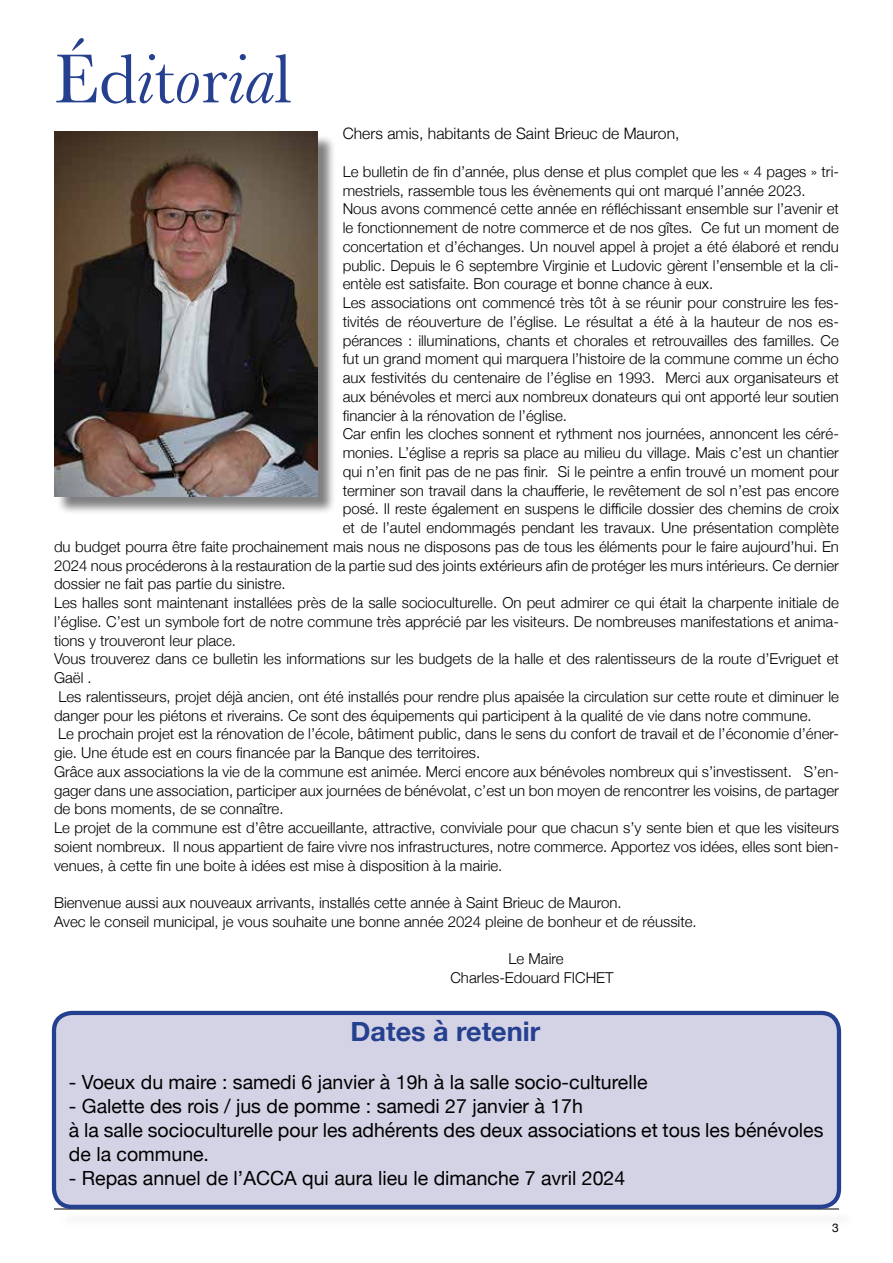
<style>
.page{position:relative;width:893px;height:1263px;background:#fff}
.page>*{position:absolute;margin:0;border:0;box-sizing:border-box;transform-origin:0 0}
.t1{font:72px "Baskerville";color:#25408f}
.t2{font:700 27px "Helvetica Neue";color:#25408f}
.t3{font:19.5px/24px "Helvetica Neue";color:#000}
.t4{font:300 15.75px "Helvetica Neue";color:#000}
.t5{font:300 15px/18.8px "Helvetica Neue";color:#000}
.t6{font:12px "Helvetica Neue";color:#000}
.s1{font-style:italic}
</style>
<div class="page">
<div style="left:56px;top:134px;width:280px;height:381px;background:#000;opacity:.5"></div>
<img style="left:54px;top:132px;width:263px;height:364px">
<div style="left:58px;top:1211px;width:797px;height:17px;background:#fafafa"></div>
<hr style="left:54px;top:1209px;width:785px;height:1px;background:#000">
<div style="left:54px;top:1013px;width:785px;height:194px;background:#d4d3e6;border-radius:18px"></div>
<div style="left:52px;top:1011px;width:789px;height:198px;border:4px solid #25408f;border-radius:18px"></div>
<h1 class="t1" style="left:54px;top:33px;width:239px">Éd<span class="s1">i</span>t<span class="s1">o</span>r<span class="s1">ia</span>l</h1>
<p class="t4" style="left:343px;top:120px;width:338px">Chers amis, habitants de Saint Brieuc de Mauron,</p>
<p class="t5" style="left:343px;top:161px;width:498px">Le bulletin de fin d’année, plus dense et plus complet que les « 4 pages » tri-</p>
<p class="t5" style="left:343px;top:180px;width:464px">mestriels, rassemble tous les évènements qui ont marqué l’année 2023.</p>
<p class="t5" style="left:343px;top:198px;width:498px">Nous avons commencé cette année en réfléchissant ensemble sur l’avenir et</p>
<p class="t5" style="left:343px;top:217px;width:498px">le fonctionnement de notre commerce et de nos gîtes. Ce fut un moment de</p>
<p class="t5" style="left:343px;top:236px;width:498px">concertation et d’échanges. Un nouvel appel à projet a été élaboré et rendu</p>
<p class="t5" style="left:343px;top:255px;width:498px">public. Depuis le 6 septembre Virginie et Ludovic gèrent l’ensemble et la cli-</p>
<p class="t5" style="left:343px;top:273px;width:372px">entèle est satisfaite. Bon courage et bonne chance à eux.</p>
<p class="t5" style="left:343px;top:292px;width:498px">Les associations ont commencé très tôt à se réunir pour construire les fes-</p>
<p class="t5" style="left:343px;top:311px;width:498px">tivités de réouverture de l’église. Le résultat a été à la hauteur de nos es-</p>
<p class="t5" style="left:343px;top:330px;width:498px">pérances : illuminations, chants et chorales et retrouvailles des familles. Ce</p>
<p class="t5" style="left:343px;top:348px;width:498px">fut un grand moment qui marquera l’histoire de la commune comme un écho</p>
<p class="t5" style="left:343px;top:367px;width:498px">aux festivités du centenaire de l’église en 1993. Merci aux organisateurs et</p>
<p class="t5" style="left:343px;top:386px;width:498px">aux bénévoles et merci aux nombreux donateurs qui ont apporté leur soutien</p>
<p class="t5" style="left:343px;top:405px;width:226px">financier à la rénovation de l’église.</p>
<p class="t5" style="left:343px;top:423px;width:498px">Car enfin les cloches sonnent et rythment nos journées, annoncent les céré-</p>
<p class="t5" style="left:343px;top:442px;width:498px">monies. L’église a repris sa place au milieu du village. Mais c’est un chantier</p>
<p class="t5" style="left:343px;top:461px;width:498px">qui n’en finit pas de ne pas finir. Si le peintre a enfin trouvé un moment pour</p>
<p class="t5" style="left:343px;top:480px;width:498px">terminer son travail dans la chaufferie, le revêtement de sol n’est pas encore</p>
<p class="t5" style="left:343px;top:498px;width:498px">posé. Il reste également en suspens le difficile dossier des chemins de croix</p>
<p class="t5" style="left:343px;top:517px;width:498px">et de l’autel endommagés pendant les travaux. Une présentation complète</p>
<p class="t5" style="left:54px;top:536px;width:786px">du budget pourra être faite prochainement mais nous ne disposons pas de tous les éléments pour le faire aujourd’hui. En</p>
<p class="t5" style="left:54px;top:555px;width:786px">2024 nous procéderons à la restauration de la partie sud des joints extérieurs afin de protéger les murs intérieurs. Ce dernier</p>
<p class="t5" style="left:54px;top:573px;width:233px">dossier ne fait pas partie du sinistre.</p>
<p class="t5" style="left:54px;top:592px;width:786px">Les halles sont maintenant installées près de la salle socioculturelle. On peut admirer ce qui était la charpente initiale de</p>
<p class="t5" style="left:54px;top:611px;width:786px">l’église. C’est un symbole fort de notre commune très apprécié par les visiteurs. De nombreuses manifestations et anima-</p>
<p class="t5" style="left:54px;top:630px;width:184px">tions y trouveront leur place.</p>
<p class="t5" style="left:54px;top:648px;width:786px">Vous trouverez dans ce bulletin les informations sur les budgets de la halle et des ralentisseurs de la route d’Evriguet et</p>
<p class="t5" style="left:54px;top:667px;width:39px">Gaël .</p>
<p class="t5" style="left:58px;top:686px;width:782px">Les ralentisseurs, projet déjà ancien, ont été installés pour rendre plus apaisée la circulation sur cette route et diminuer le</p>
<p class="t5" style="left:54px;top:705px;width:759px">danger pour les piétons et riverains. Ce sont des équipements qui participent à la qualité de vie dans notre commune.</p>
<p class="t5" style="left:58px;top:723px;width:782px">Le prochain projet est la rénovation de l’école, bâtiment public, dans le sens du confort de travail et de l’économie d’éner-</p>
<p class="t5" style="left:54px;top:742px;width:428px">gie. Une étude est en cours financée par la Banque des territoires.</p>
<p class="t5" style="left:54px;top:761px;width:786px">Grâce aux associations la vie de la commune est animée. Merci encore aux bénévoles nombreux qui s’investissent. S’en-</p>
<p class="t5" style="left:54px;top:780px;width:786px">gager dans une association, participer aux journées de bénévolat, c’est un bon moyen de rencontrer les voisins, de partager</p>
<p class="t5" style="left:54px;top:798px;width:231px">de bons moments, de se connaître.</p>
<p class="t5" style="left:54px;top:817px;width:786px">Le projet de la commune est d’être accueillante, attractive, conviviale pour que chacun s’y sente bien et que les visiteurs</p>
<p class="t5" style="left:54px;top:836px;width:786px">soient nombreux. Il nous appartient de faire vivre nos infrastructures, notre commerce. Apportez vos idées, elles sont bien-</p>
<p class="t5" style="left:54px;top:855px;width:450px">venues, à cette fin une boite à idées est mise à disposition à la mairie.</p>
<p class="t5" style="left:54px;top:892px;width:644px">Bienvenue aussi aux nouveaux arrivants, installés cette année à Saint Brieuc de Mauron.<br>Avec le conseil municipal, je vous souhaite une bonne année 2024 pleine de bonheur et de réussite.</p>
<p class="t5" style="left:450px;top:948px;width:165px;text-align:center">Le Maire<br>Charles-Edouard FICHET</p>
<h2 class="t2" style="left:351px;top:1010px;width:191px">Dates à retenir</h2>
<h3 class="t3" style="left:69px;top:1071px;width:580px">- Voeux du maire : samedi 6 janvier à 19h à la salle socio-culturelle</h3>
<h3 class="t3" style="left:69px;top:1095px;width:756px">- Galette des rois / jus de pomme : samedi 27 janvier à 17h<br>à la salle socioculturelle pour les adhérents des deux associations et tous les bénévoles de la commune.</h3>
<h3 class="t3" style="left:69px;top:1167px;width:558px">- Repas annuel de l’ACCA qui aura lieu le dimanche 7 avril 2024</h3>
<p class="t6" style="left:832px;top:1219px;width:8px">3</p>
</div>
